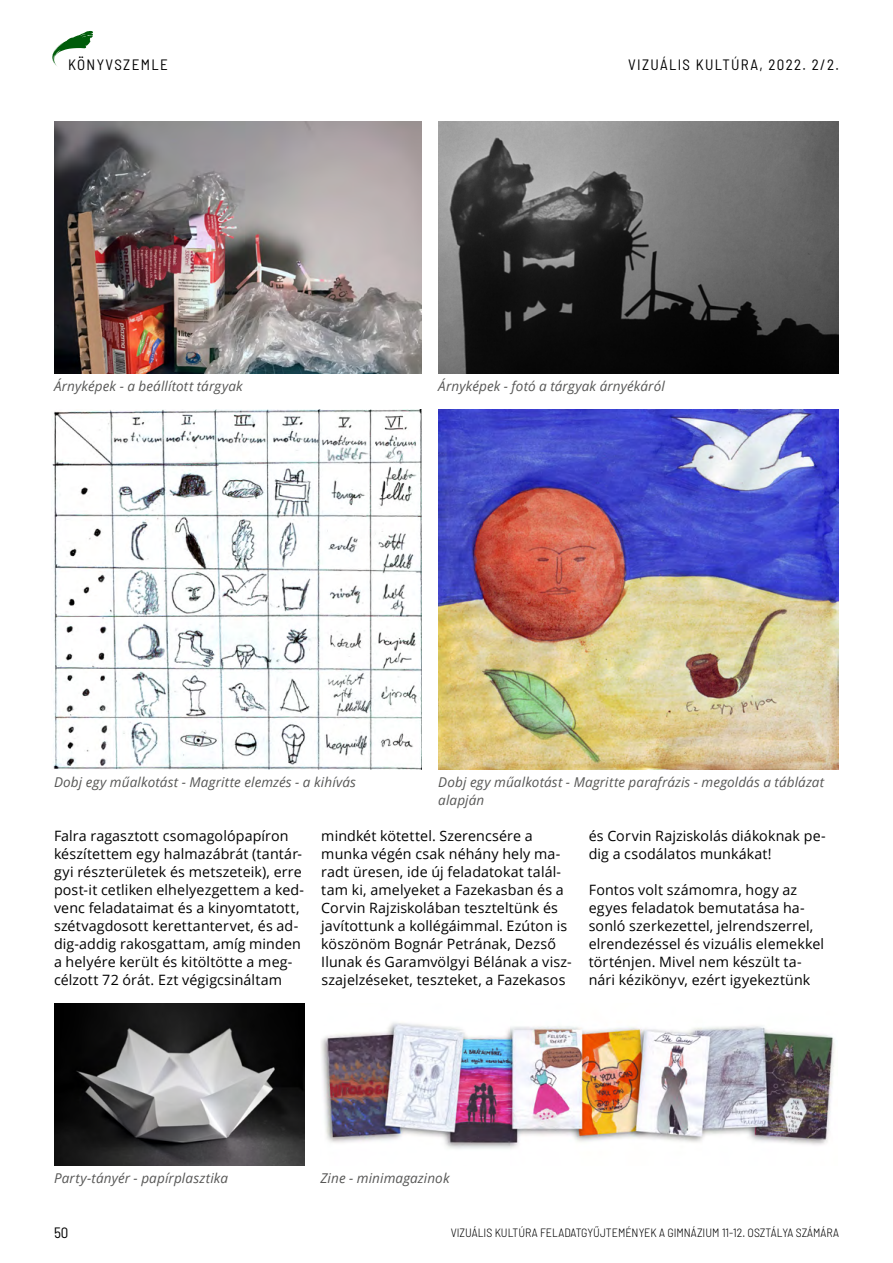
<style>
.page{position:relative;width:893px;height:1263px;background:#fff}
.page>*{position:absolute;margin:0;border:0;box-sizing:border-box;transform-origin:0 0}
.t1{font:semi-condensed 15px "Barlow";letter-spacing:.09em;color:#000}
.t2{font:14.25px/18px "Open Sans";letter-spacing:.01em;color:#000}
.t3{font:italic 13.5px/18px "Open Sans";letter-spacing:.01em;color:#575756}
.t4{font:300 semi-condensed 12px "Barlow";color:#000}
</style>
<div class="page">
<svg style="left:52px;top:31px;width:41px;height:35px"></svg>
<img style="left:54px;top:121px;width:367px;height:252px">
<img style="left:438px;top:121px;width:401px;height:252px">
<img style="left:438px;top:409px;width:401px;height:360px">
<img style="left:52px;top:409px;width:369px;height:360px">
<img style="left:54px;top:1003px;width:250px;height:162px">
<img style="left:321px;top:1022px;width:514px;height:127px">
<p class="t1" style="left:68px;top:54px;width:101px">KÖNYVSZEMLE</p>
<p class="t1" style="left:628px;top:54px;width:212px">VIZUÁLIS KULTÚRA, 2022. 2/2.</p>
<p class="t3" style="left:54px;top:377px;width:190px">Árnyképek - a beállított tárgyak</p>
<p class="t3" style="left:438px;top:377px;width:228px">Árnyképek - fotó a tárgyak árnyékáról</p>
<p class="t3" style="left:54px;top:773px;width:303px">Dobj egy műalkotást - Magritte elemzés - a kihívás</p>
<p class="t3" style="left:438px;top:773px;width:387px">Dobj egy műalkotást - Magritte parafrázis - megoldás a táblázat alapján</p>
<p class="t2" style="left:54px;top:827px;width:252px">Falra ragasztott csomagolópapíron készítettem egy halmazábrát (tantár&shy;gyi részterületek és metszeteik), erre post-it cetliken elhelyezgettem a ked&shy;venc feladataimat és a kinyomtatott, szétvagdosott kerettantervet, és ad&shy;dig-addig rakosgattam, amíg minden a helyére került és kitöltötte a meg&shy;célzott 72 órát. Ezt végigcsináltam</p>
<p class="t2" style="left:321px;top:826px;width:252px">mindkét kötettel. Szerencsére a munka végén csak néhány hely ma&shy;radt üresen, ide új feladatokat talál&shy;tam ki, amelyeket a Fazekasban és a Corvin Rajziskolában teszteltünk és javítottunk a kollégáimmal. Ezúton is köszönöm Bognár Petrának, Dezső Ilunak és Garamvölgyi Bélának a vis - szajelzéseket, teszteket, a Fazekasos</p>
<p class="t2" style="left:589px;top:826px;width:239px">és Corvin Rajziskolás diákoknak pe&shy;dig a csodálatos munkákat!</p>
<p class="t2" style="left:589px;top:880px;width:237px">Fontos volt számomra, hogy az egyes feladatok bemutatása ha&shy;sonló szerkezettel, jelrendszerrel, elrendezéssel és vizuális elemekkel történjen. Mivel nem készült ta&shy;nári kézikönyv, ezért igyekeztünk</p>
<p class="t3" style="left:54px;top:1169px;width:176px">Party-tányér - papírplasztika</p>
<p class="t3" style="left:320px;top:1169px;width:131px">Zine - minimagazinok</p>
<p class="t1" style="left:54px;top:1221px;width:16px">50</p>
<p class="t4" style="left:451px;top:1224px;width:390px">VIZUÁLIS KULTÚRA FELADATGYŰJTEMÉNYEK A GIMNÁZIUM 11-12. OSZTÁLYA SZÁMÁRA</p>
</div>
